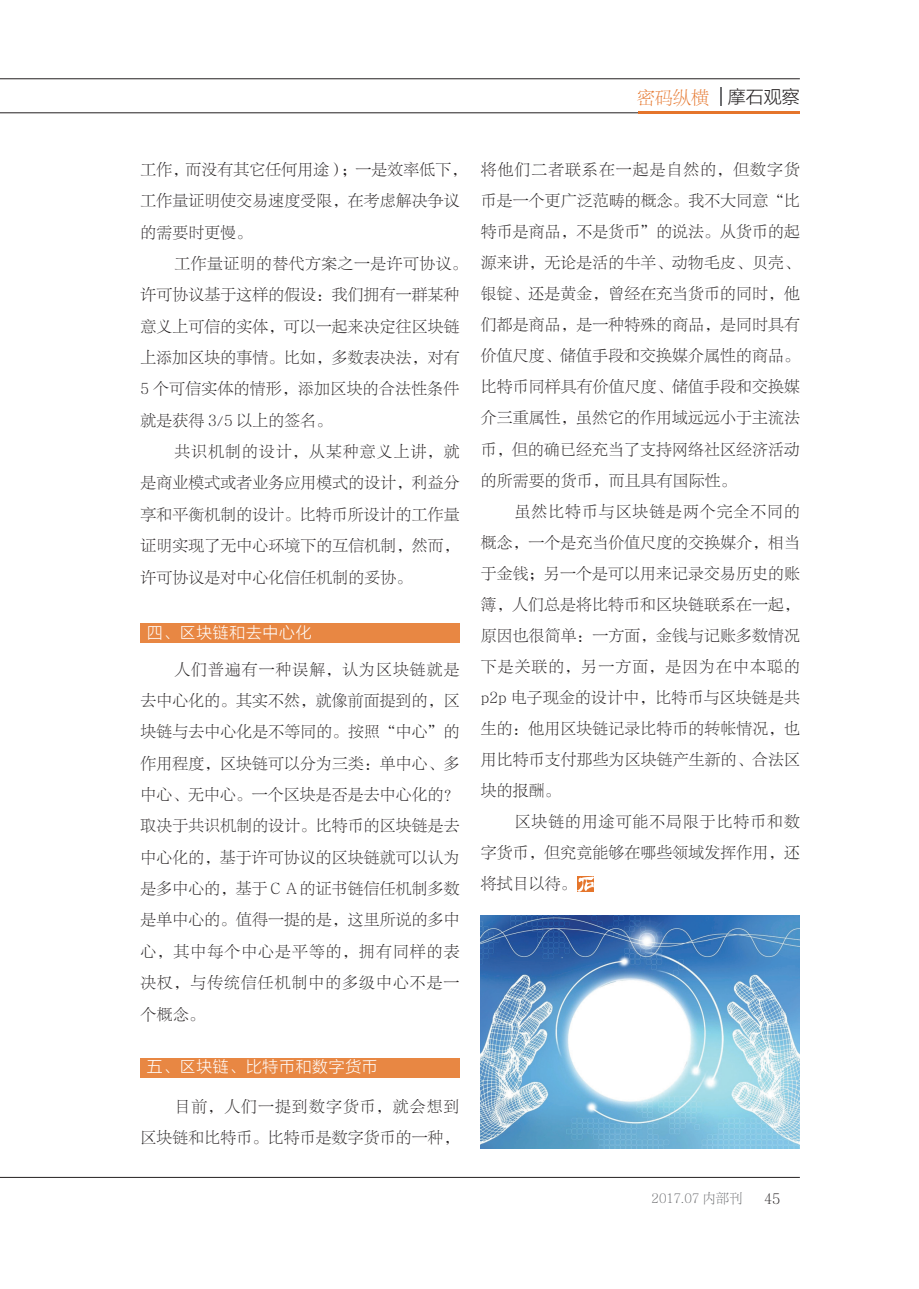
<style>
.page{position:relative;width:919px;height:1289px;background:#fff}
.page>*{position:absolute;margin:0;border:0;box-sizing:border-box;transform-origin:0 0}
.t1{font:18px "FZLTKSK GBK1 0";color:#e5752b}
.t2{font:15.75px/31px "FZLTKSK GBK1 0";letter-spacing:.015em;color:#231f20;text-align:justify}
.t3{font:15.75px "FZLTXHJW GB1 0";letter-spacing:.05em;color:#fff}
.t4{font:15px "FZLTKSK GBK1 0";color:#231f20}
.t5{font:13.5px "FZLTKSK GBK1 0";color:#6c6d70}
.s1{font-family:"FZLTXHJW GB1 0";color:#231f20}
</style>
<div class="page">
<svg style="left:720px;top:87px;width:1px;height:18px"></svg>
<hr style="left:0;top:78px;width:799px;height:1px;background:#231f20">
<hr style="left:0;top:112px;width:731px;height:1px;background:#231f20">
<hr style="left:0;top:1177px;width:799px;height:1px;background:#231f20">
<hr style="left:638px;top:111px;width:161px;height:3px;background:#e5752b">
<div style="left:140px;top:623px;width:319px;height:19px;background:#e88743"></div>
<div style="left:140px;top:1058px;width:319px;height:19px;background:#e88743"></div>
<svg style="left:577px;top:876px;width:17px;height:15px"></svg>
<img style="left:480px;top:915px;width:319px;height:233px">
<p class="t1" style="left:637px;top:88px;width:164px">密码纵横 <span class="s1">摩石观察</span></p>
<p class="t2" style="left:140px;top:154px;width:328px;text-align:left">工作，而没有其它任何用途）；一是效率低下，工作量证明使交易速度受限，在考虑解决争议的需要时更慢。</p>
<p class="t2" style="left:140px;top:248px;width:328px;text-align:left;text-indent:34px">工作量证明的替代方案之一是许可协议。许可协议基于这样的假设：我们拥有一群某种意义上可信的实体，可以一起来决定往区块链上添加区块的事情。比如，多数表决法，对有<br>5 个可信实体的情形，添加区块的合法性条件就是获得 3/5 以上的签名。</p>
<p class="t2" style="left:140px;top:436px;width:320px;text-indent:34px">共识机制的设计，从某种意义上讲，就是商业模式或者业务应用模式的设计，利益分享和平衡机制的设计。比特币所设计的工作量证明实现了无中心环境下的互信机制，然而，许可协议是对中心化信任机制的妥协。</p>
<p class="t3" style="left:147px;top:623px;width:166px">四、区块链和去中心化</p>
<p class="t2" style="left:140px;top:654px;width:320px;text-indent:34px">人们普遍有一种误解，认为区块链就是去中心化的。其实不然，就像前面提到的，区块链与去中心化是不等同的。按照“中心”的作用程度，区块链可以分为三类：单中心、多中心、无中心。一个区块是否是去中心化的？取决于共识机制的设计。比特币的区块链是去中心化的，基于许可协议的区块链就可以认为是多中心的，基于ＣＡ的证书链信任机制多数是单中心的。值得一提的是，这里所说的多中心，其中每个中心是平等的，拥有同样的表决权，与传统信任机制中的多级中心不是一个概念。</p>
<p class="t3" style="left:147px;top:1057px;width:249px">五、区块链、比特币和数字货币　</p>
<p class="t2" style="left:140px;top:1090px;width:320px;text-align:right">目前，人们一提到数字货币，就会想到<br>区块链和比特币。比特币是数字货币的一种，</p>
<p class="t2" style="left:480px;top:154px;width:320px">将他们二者联系在一起是自然的，但数字货币是一个更广泛范畴的概念。我不大同意“比特币是商品，不是货币”的说法。从货币的起源来讲，无论是活的牛羊、动物毛皮、贝壳、银锭、还是黄金，曾经在充当货币的同时，他们都是商品，是一种特殊的商品，是同时具有价值尺度、储值手段和交换媒介属性的商品。比特币同样具有价值尺度、储值手段和交换媒介三重属性，虽然它的作用域远远小于主流法币，但的确已经充当了支持网络社区经济活动的所需要的货币，而且具有国际性。</p>
<p class="t2" style="left:480px;top:496px;width:320px;text-indent:34px">虽然比特币与区块链是两个完全不同的概念，一个是充当价值尺度的交换媒介，相当于金钱；另一个是可以用来记录交易历史的账簿，人们总是将比特币和区块链联系在一起，原因也很简单：一方面，金钱与记账多数情况下是关联的，另一方面，是因为在中本聪的p2p 电子现金的设计中，比特币与区块链是共生的：他用区块链记录比特币的转帐情况，也用比特币支付那些为区块链产生新的、合法区块的报酬。</p>
<p class="t2" style="left:480px;top:806px;width:320px;text-indent:34px">区块链的用途可能不局限于比特币和数字货币，但究竟能够在哪些领域发挥作用，还将拭目以待。</p>
<p class="t5" style="left:651px;top:1191px;width:93px">2017.07 内部刊</p>
<p class="t4" style="left:764px;top:1190px;width:18px">45</p>
</div>
